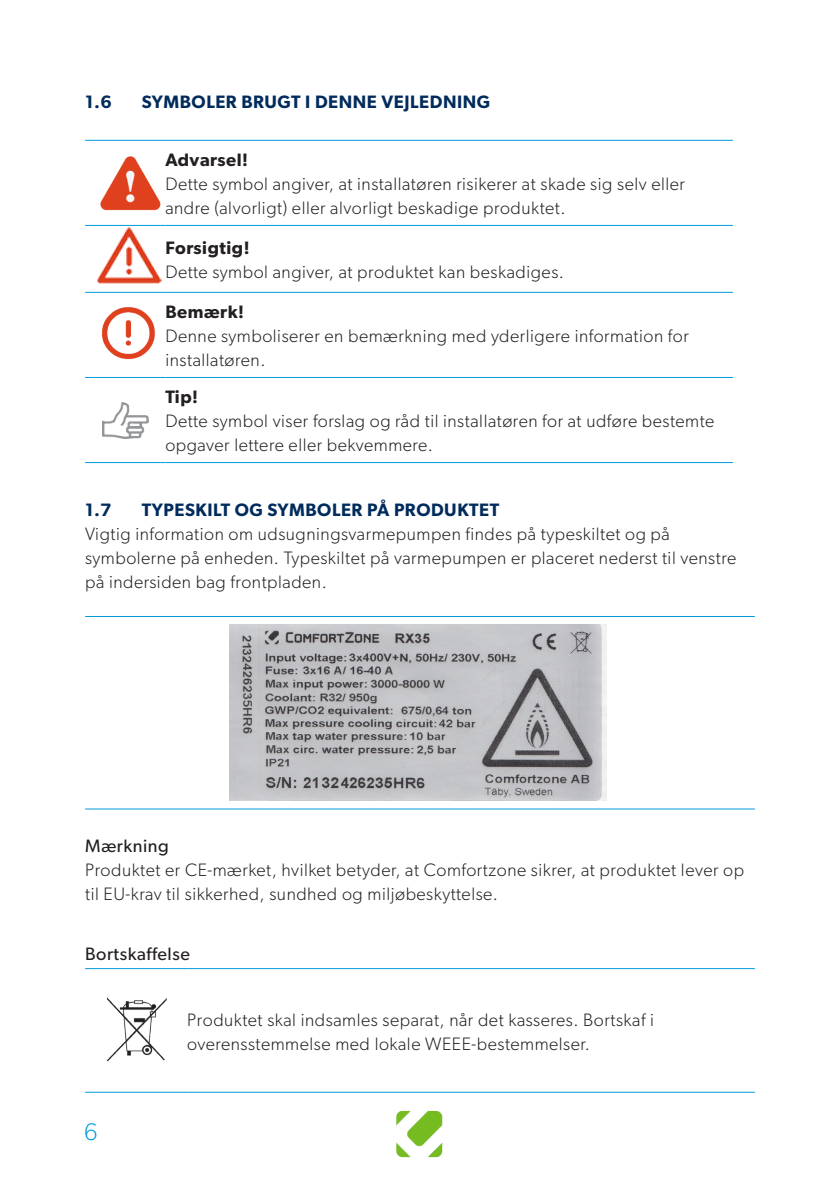
<style>
.page{position:relative;width:840px;height:1191px;background:#fff}
.page>*{position:absolute;margin:0;border:0;box-sizing:border-box;transform-origin:0 0}
.t1{font:300 24px "Gibson";color:#009ada}
.Tabeltekst{font:300 18px/24px "Gibson";letter-spacing:.03em;color:#231f20}
.t2{font:600 18px "Gibson";letter-spacing:.03em;color:#002b5c}
.Tabeltekst-2{font:600 18px "Gibson";letter-spacing:.03em;color:#231f20}
.Heading_4{font:18px "Gibson";letter-spacing:.03em;color:#231f20}
.s1{font-weight:400}
</style>
<div class="page">
<img style="left:396px;top:1111px;width:47px;height:47px">
<hr style="left:85px;top:140px;width:80px;height:1px;background:#009ada">
<hr style="left:165px;top:140px;width:567px;height:1px;background:#009ada">
<hr style="left:85px;top:225px;width:80px;height:1px;background:#009ada">
<hr style="left:165px;top:225px;width:567px;height:1px;background:#009ada">
<hr style="left:85px;top:292px;width:80px;height:1px;background:#009ada">
<hr style="left:165px;top:292px;width:567px;height:1px;background:#009ada">
<hr style="left:85px;top:377px;width:80px;height:1px;background:#009ada">
<hr style="left:165px;top:377px;width:567px;height:1px;background:#009ada">
<hr style="left:85px;top:462px;width:80px;height:1px;background:#009ada">
<hr style="left:165px;top:462px;width:567px;height:1px;background:#009ada">
<img style="left:100px;top:156px;width:61px;height:55px">
<img style="left:98px;top:228px;width:63px;height:56px">
<img style="left:102px;top:307px;width:53px;height:53px">
<img style="left:102px;top:402px;width:46px;height:36px">
<hr style="left:85px;top:616px;width:669px;height:1px;background:#009ada">
<hr style="left:85px;top:808px;width:669px;height:1px;background:#009ada">
<img style="left:230px;top:624px;width:376px;height:177px">
<hr style="left:85px;top:968px;width:102px;height:1px;background:#009ada">
<hr style="left:187px;top:968px;width:567px;height:1px;background:#009ada">
<hr style="left:85px;top:1092px;width:102px;height:1px;background:#009ada">
<hr style="left:187px;top:1092px;width:567px;height:1px;background:#009ada">
<img style="left:106px;top:997px;width:61px;height:65px">
<p class="t2" style="left:85px;top:91px;width:28px">1.6</p>
<p class="t2" style="left:142px;top:91px;width:350px">SYMBOLER BRUGT I DENNE VEJLEDNING</p>
<p class="Tabeltekst-2" style="left:165px;top:149px;width:84px">Advarsel!</p>
<p class="Tabeltekst" style="left:165px;top:172px;width:520px">Dette symbol angiver, at installatøren risikerer at skade sig selv eller andre (alvorligt) eller alvorligt beskadige produktet.</p>
<p class="Tabeltekst-2" style="left:165px;top:237px;width:86px">Forsigtig!</p>
<p class="Tabeltekst" style="left:165px;top:260px;width:400px">Dette symbol angiver, at produktet kan beskadiges.</p>
<p class="Tabeltekst-2" style="left:165px;top:301px;width:80px">Bemærk!</p>
<p class="Tabeltekst" style="left:165px;top:324px;width:524px">Denne symboliserer en bemærkning med yderligere information for installatøren.</p>
<p class="Tabeltekst-2" style="left:165px;top:386px;width:34px">Tip!</p>
<p class="Tabeltekst" style="left:165px;top:409px;width:550px">Dette symbol viser forslag og råd til installatøren for at udføre bestemte opgaver lettere eller bekvemmere.</p>
<p class="t2" style="left:85px;top:499px;width:28px">1.7</p>
<p class="t2" style="left:142px;top:499px;width:358px">TYPESKILT OG SYMBOLER PÅ PRODUKTET</p>
<p class="Tabeltekst" style="left:85px;top:522px;width:652px">Vigtig information om udsugningsvarmepumpen findes på typeskiltet og på symbolerne på enheden. Typeskiltet på varmepumpen er placeret nederst til venstre på indersiden bag frontpladen.</p>
<p class="Tabeltekst" style="left:85px;top:834px;width:660px"><span class="s1">Mærkning<br></span>Produktet er CE-mærket, hvilket betyder, at Comfortzone sikrer, at produktet lever op til EU-krav til sikkerhed, sundhed og miljøbeskyttelse.</p>
<p class="Heading_4" style="left:85px;top:943px;width:106px">Bortskaffelse</p>
<h1 class="t1" style="left:84px;top:1117px;width:15px">6</h1>
<p class="Tabeltekst" style="left:187px;top:1007px;width:468px">Produktet skal indsamles separat, når det kasseres. Bortskaf i overensstemmelse med lokale WEEE-bestemmelser.</p>
</div>
